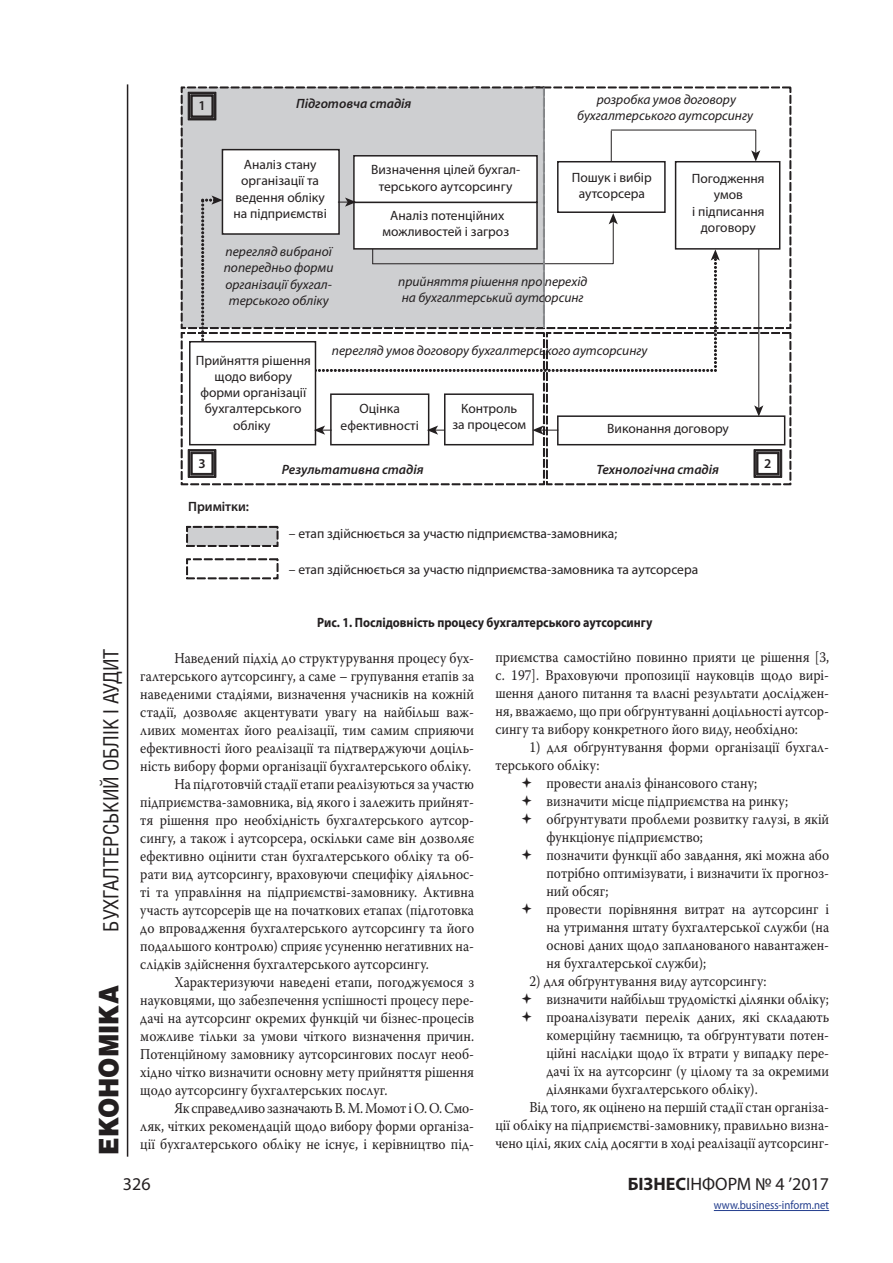
<style>
.page{position:relative;width:893px;height:1263px;background:#fff}
.page>*{position:absolute;margin:0;border:0;box-sizing:border-box;transform-origin:0 0}
.t1{font:900 27px "Helios";color:#231f20;scale:.9 1}
.t2{font:21px "Helios Cond";color:#231f20}
.t3{font:18px "Myriad Pro";color:#231f20}
.Osnova{font:15px/18px "Warnock Pro";color:#231f20;text-align:justify;scale:.9 1}
.Otstup{font:15px/18px "Warnock Pro";color:#231f20;text-align:justify;scale:.9 1}
.t4{font:13.5px/16.2px "Myriad Pro";color:#231f20;text-align:center}
.t5{font:italic 13.5px/16.2px "Myriad Pro";color:#231f20;text-align:center}
.t6{font:italic 600 13.5px "Myriad Pro";color:#231f20}
.Title_table{font:700 13.5px "Myriad Pro";color:#231f20;scale:.9 1}
.t7{font:600 13.5px "Myriad Pro";color:#231f20}
.t8{font:12px "Myriad Pro";color:#253f8e;scale:.9 1}
.s1{font-weight:700}
</style>
<div class="page">
<hr style="left:127px;top:84px;width:1px;height:1073px;background:#231f20">
<hr style="left:714px;top:1210px;width:115px;height:1px;background:#253f8e">
<svg style="left:181px;top:332px;width:133px;height:153px"></svg>
<svg style="left:545px;top:87px;width:246px;height:126px"></svg>
<div style="left:181px;top:87px;width:362px;height:242px;background:#cecfd1"></div>
<div style="left:558px;top:162px;width:107px;height:50px;background:#fff"></div>
<div style="left:557px;top:161px;width:109px;height:52px;border:2px solid #231f20"></div>
<div style="left:556px;top:91px;width:228px;height:37px;background:#fff"></div>
<svg style="left:610px;top:129px;width:150px;height:33px"></svg>
<div style="left:354px;top:202px;width:183px;height:47px;background:#fff"></div>
<div style="left:354px;top:156px;width:183px;height:46px;background:#fff"></div>
<div style="left:353px;top:155px;width:185px;height:48px;border:2px solid #231f20"></div>
<div style="left:222px;top:150px;width:117px;height:84px;background:#fff"></div>
<div style="left:222px;top:149px;width:118px;height:86px;border:2px solid #231f20"></div>
<div style="left:676px;top:162px;width:104px;height:87px;background:#fff"></div>
<div style="left:675px;top:161px;width:105px;height:89px;border:2px solid #231f20"></div>
<div style="left:190px;top:342px;width:125px;height:103px;background:#fff"></div>
<div style="left:189px;top:341px;width:127px;height:104px;border:2px solid #231f20"></div>
<svg style="left:186px;top:526px;width:92px;height:21px;background:#b0b0b2"></svg>
<svg style="left:186px;top:559px;width:92px;height:20px"></svg>
<svg style="left:188px;top:92px;width:28px;height:28px"></svg>
<svg style="left:188px;top:449px;width:28px;height:28px"></svg>
<hr style="left:543px;top:87px;width:2px;height:241px;background:#8d8f92">
<svg style="left:338px;top:198px;width:18px;height:9px"></svg>
<svg style="left:201px;top:195px;width:22px;height:149px;background:#b9b9bb"></svg>
<svg style="left:314px;top:213px;width:477px;height:272px"></svg>
<p class="t7" style="left:198px;top:97px;width:9px">1</p>
<p class="t6" style="left:296px;top:95px;width:117px">Підготовча стадія</p>
<p class="t4" style="left:234px;top:156px;width:95px">Аналіз стану організації та ведення обліку на підприємстві</p>
<p class="t4" style="left:371px;top:161px;width:151px">Визначення цілей бухгал&shy;терського аутсорсингу</p>
<p class="t4" style="left:382px;top:207px;width:128px">Аналіз потенційних можливостей і загроз</p>
<p class="t5" style="left:577px;top:91px;width:177px">розробка умов договору бухгалтерського аутсорсингу</p>
<p class="t4" style="left:572px;top:169px;width:81px">Пошук і вибір аутсорсера</p>
<p class="t4" style="left:692px;top:170px;width:74px">Погодження умов<br>і підписання договору</p>
<p class="t5" style="left:224px;top:243px;width:111px">перегляд вибраної попередньо форми організації бухгал&shy;терського обліку</p>
<p class="t5" style="left:332px;top:342px;width:317px">перегляд умов договору бухгалтерського аутсорсингу</p>
<p class="t4" style="left:196px;top:352px;width:117px">Прийняття рішення щодо вибору форми організації бухгалтерського обліку</p>
<p class="t5" style="left:398px;top:273px;width:191px;text-align:left">прийняття рішення про перехід на бухгалтерський аутсорсинг</p>
<p class="t4" style="left:452px;top:400px;width:75px">Контроль<br>за процесом</p>
<p class="t4" style="left:341px;top:401px;width:80px">Оцінка ефективності</p>
<p class="t4" style="left:607px;top:420px;width:123px">Виконання договору</p>
<p class="t7" style="left:198px;top:454px;width:9px">3</p>
<p class="t7" style="left:764px;top:454px;width:9px">2</p>
<p class="t6" style="left:282px;top:461px;width:143px">Результативна стадія</p>
<p class="t6" style="left:597px;top:461px;width:124px">Технологічна стадія</p>
<h2 class="t2" style="left:98px;top:931px;width:284px;rotate:-90deg">бухгалтерський облік і аудит</h2>
<h1 class="t1" style="left:92px;top:1154px;width:189px;rotate:-90deg">ЕКОНОМІКА</h1>
<p class="t7" style="left:188px;top:498px;width:62px">Примітки:</p>
<p class="t4" style="left:289px;top:525px;width:330px">– етап здійснюється за участю підприємства-замовника;</p>
<p class="t4" style="left:289px;top:561px;width:411px">– етап здійснюється за участю підприємства-замовника та аутсорсера</p>
<p class="Title_table" style="left:317px;top:614px;width:374px">Рис. 1. Послідовність процесу бухгалтерського аутсорсингу</p>
<p class="Osnova" style="left:140px;top:649px;width:372px;text-indent:34px">Наведений підхід до структурування процесу бух&shy;галтерського аутсорсингу, а саме – групування етапів за наведеними стадіями, визначення учасників на кожній стадії, дозволяє акцентувати увагу на найбільш важ&shy;ливих моментах його реалізації, тим самим сприяючи ефективності його реалізації та підтверджуючи доціль&shy;ність вибору форми організації бухгалтерського обліку.</p>
<p class="Osnova" style="left:140px;top:775px;width:372px;text-indent:34px">На підготовчій стадії етапи реалізуються за участю підприємства-замовника, від якого і залежить прийнят&shy;тя рішення про необхідність бухгалтерського аутсор&shy;сингу, а також і аутсорсера, оскільки саме він дозволяє ефективно оцінити стан бухгалтерського обліку та об&shy;рати вид аутсорсингу, враховуючи специфіку діяльнос&shy;ті та управління на підприємстві-замовнику. Активна участь аутсорсерів ще на початкових етапах (підготовка до впровадження бухгалтерського аутсорсингу та його подальшого контролю) сприяє усуненню негативних на&shy;слідків здійснення бухгалтерського аутсорсингу.</p>
<p class="Osnova" style="left:140px;top:973px;width:372px;text-indent:34px">Характеризуючи наведені етапи, погоджуємося з науковцями, що забезпечення успішності процесу пере&shy;дачі на аутсорсинг окремих функцій чи бізнес-процесів можливе тільки за умови чіткого визначення причин.<br>Потенційному замовнику аутсорсингових послуг необ&shy;хідно чітко визначити основну мету прийняття рішення щодо аутсорсингу бухгалтерських послуг.</p>
<p class="Osnova" style="left:140px;top:1099px;width:372px;text-indent:34px">Як справедливо зазначають В. М. Момот і О. О. Смо&shy;ляк, чітких рекомендацій щодо вибору форми організа&shy;ції бухгалтерського обліку не існує, і керівництво під-</p>
<p class="Osnova" style="left:495px;top:648px;width:372px">приємства самостійно повинно прияти це рішення [3, с. 197]. Враховуючи пропозиції науковців щодо вирі&shy;шення даного питання та власні результати досліджен&shy;ня, вважаємо, що при обґрунтуванні доцільності аутсор&shy;сингу та вибору конкретного його виду, необхідно:</p>
<p class="Osnova" style="left:495px;top:738px;width:372px;text-indent:34px">1) для обґрунтування форми організації бухгал&shy;терського обліку:</p>
<p class="Otstup" style="left:546px;top:774px;width:236px">провести аналіз фінансового стану;</p>
<p class="Otstup" style="left:546px;top:792px;width:270px">визначити місце підприємства на ринку;</p>
<p class="Otstup" style="left:546px;top:810px;width:316px">обґрунтувати проблеми розвитку галузі, в якій функціонує підприємство;</p>
<p class="Otstup" style="left:546px;top:846px;width:316px">позначити функції або завдання, які можна або потрібно оптимізувати, і визначити їх прогноз&shy;ний обсяг;</p>
<p class="Otstup" style="left:546px;top:900px;width:316px">провести порівняння витрат на аутсорсинг і на утримання штату бухгалтерської служби (на основі даних щодо запланованого навантажен&shy;ня бухгалтерської служби);</p>
<p class="Osnova" style="left:529px;top:972px;width:265px">2) для обґрунтування виду аутсорсингу:</p>
<p class="Otstup" style="left:546px;top:990px;width:315px">визначити найбільш трудомісткі ділянки обліку;</p>
<p class="Otstup" style="left:546px;top:1008px;width:316px">проаналізувати перелік даних, які складають комерційну таємницю, та обґрунтувати потен&shy;ційні наслідки щодо їх втрати у випадку пере&shy;дачі їх на аутсорсинг (у цілому та за окремими ділянками бухгалтерського обліку).</p>
<p class="Osnova" style="left:495px;top:1098px;width:372px;text-indent:34px">Від того, як оцінено на першій стадії стан організа&shy;ції обліку на підприємстві-замовнику, правильно визна&shy;чено цілі, яких слід досягти в ході реалізації аутсорсинг-</p>
<p class="t3" style="left:123px;top:1173px;width:29px">326</p>
<p class="t3" style="left:628px;top:1173px;width:203px"><span class="s1">БІЗНЕС</span>ІНФОРМ № 4 ’2017</p>
<p class="t8" style="left:714px;top:1198px;width:130px">www.business-inform.net</p>
</div>
